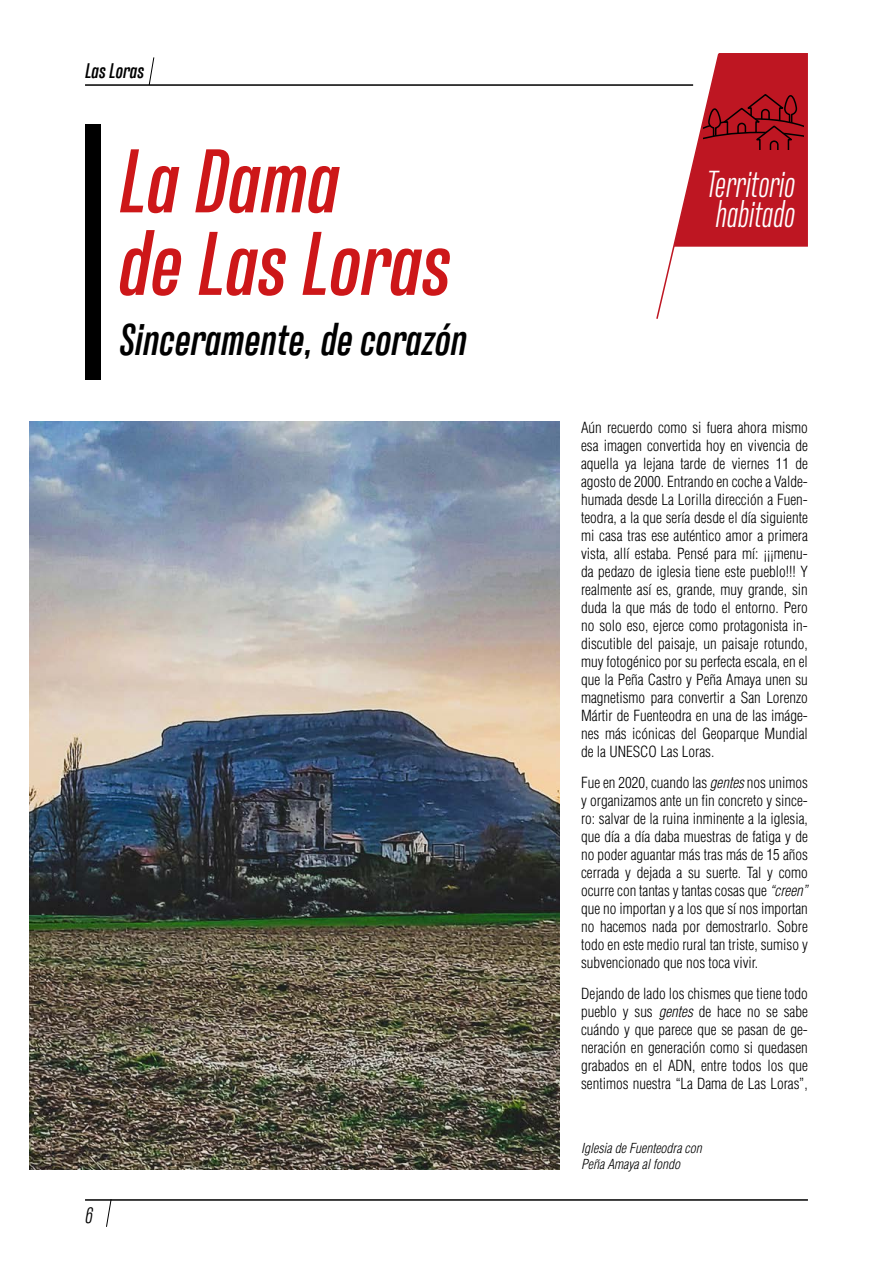
<style>
.page{position:relative;width:893px;height:1263px;background:#fff}
.page>*{position:absolute;margin:0;border:0;box-sizing:border-box;transform-origin:0 0}
.t1{font:italic 700 90px/82.5px "Naratif Condensed";color:#cd1719}
.t2{font:italic 700 45px "Naratif Condensed";color:#000}
.t3{font:italic 300 37.5px/30px "Naratif Condensed";color:#fff;scale:.9 1}
.t4{font:italic 300 22.5px "Naratif Condensed";color:#000}
.t5{font:italic 700 21px "Naratif Condensed";color:#000}
.t6{font:300 condensed 15px/18px "Helvetica";color:#000;text-align:justify}
.t7{font:italic 300 condensed 13.5px/16.2px "Helvetica";color:#000}
.s1{font-style:italic}
</style>
<div class="page">
<hr style="left:85px;top:84px;width:608px;height:2px;background:#000">
<hr style="left:85px;top:1199px;width:723px;height:2px;background:#000">
<svg style="left:148px;top:57px;width:7px;height:29px"></svg>
<svg style="left:106px;top:1199px;width:6px;height:28px"></svg>
<svg style="left:656px;top:53px;width:152px;height:266px"></svg>
<div style="left:85px;top:124px;width:16px;height:256px;background:#000"></div>
<img style="left:30px;top:421px;width:530px;height:748px">
<h3 class="t5" style="left:85px;top:59px;width:60px">Las Loras</h3>
<h1 class="t1" style="left:119px;top:140px;width:333px">La Dama<br>de Las Loras</h1>
<h2 class="t2" style="left:119px;top:314px;width:350px">Sinceramente, de corazón</h2>
<h3 class="t4" style="left:85px;top:1203px;width:9px">6</h3>
<h3 class="t3" style="left:706px;top:169px;width:100px">Territorio habitado</h3>
<p class="t6" style="left:581px;top:418px;width:228px">Aún recuerdo como si fuera ahora mismo esa imagen convertida hoy en vivencia de aquella ya lejana tarde de viernes 11 de agosto de 2000. Entrando en coche a Valde&shy;humada desde La Lorilla dirección a Fuen&shy;teodra, a la que sería desde el día siguiente mi casa tras ese auténtico amor a primera vista, allí estaba. Pensé para mí: ¡¡¡menu&shy;da pedazo de iglesia tiene este pueblo!!! Y realmente así es, grande, muy grande, sin duda la que más de todo el entorno. Pero no solo eso, ejerce como protagonista in&shy;discutible del paisaje, un paisaje rotundo, muy fotogénico por su perfecta escala, en el que la Peña Castro y Peña Amaya unen su magnetismo para convertir a San Lorenzo Mártir de Fuenteodra en una de las imáge&shy;nes más icónicas del Geoparque Mundial de la UNESCO Las Loras.</p>
<p class="t6" style="left:581px;top:773px;width:228px">Fue en 2020, cuando las <span class="s1">gentes</span> nos unimos y organizamos ante un fin concreto y since&shy;ro: salvar de la ruina inminente a la iglesia, que día a día daba muestras de fatiga y de no poder aguantar más tras más de 15 años cerrada y dejada a su suerte. Tal y como ocurre con tantas y tantas cosas que <span class="s1">“creen” </span>que no importan y a los que sí nos importan no hacemos nada por demostrarlo. Sobre todo en este medio rural tan triste, sumiso y subvencionado que nos toca vivir.</p>
<p class="t6" style="left:581px;top:984px;width:228px">Dejando de lado los chismes que tiene todo pueblo y sus <span class="s1">gentes</span> de hace no se sabe cuándo y que parece que se pasan de ge&shy;neración en generación como si quedasen grabados en el ADN, entre todos los que sentimos nuestra “La Dama de Las Loras”,</p>
<p class="t7" style="left:581px;top:1139px;width:122px">Iglesia de Fuenteodra con<br>Peña Amaya al fondo</p>
</div>
